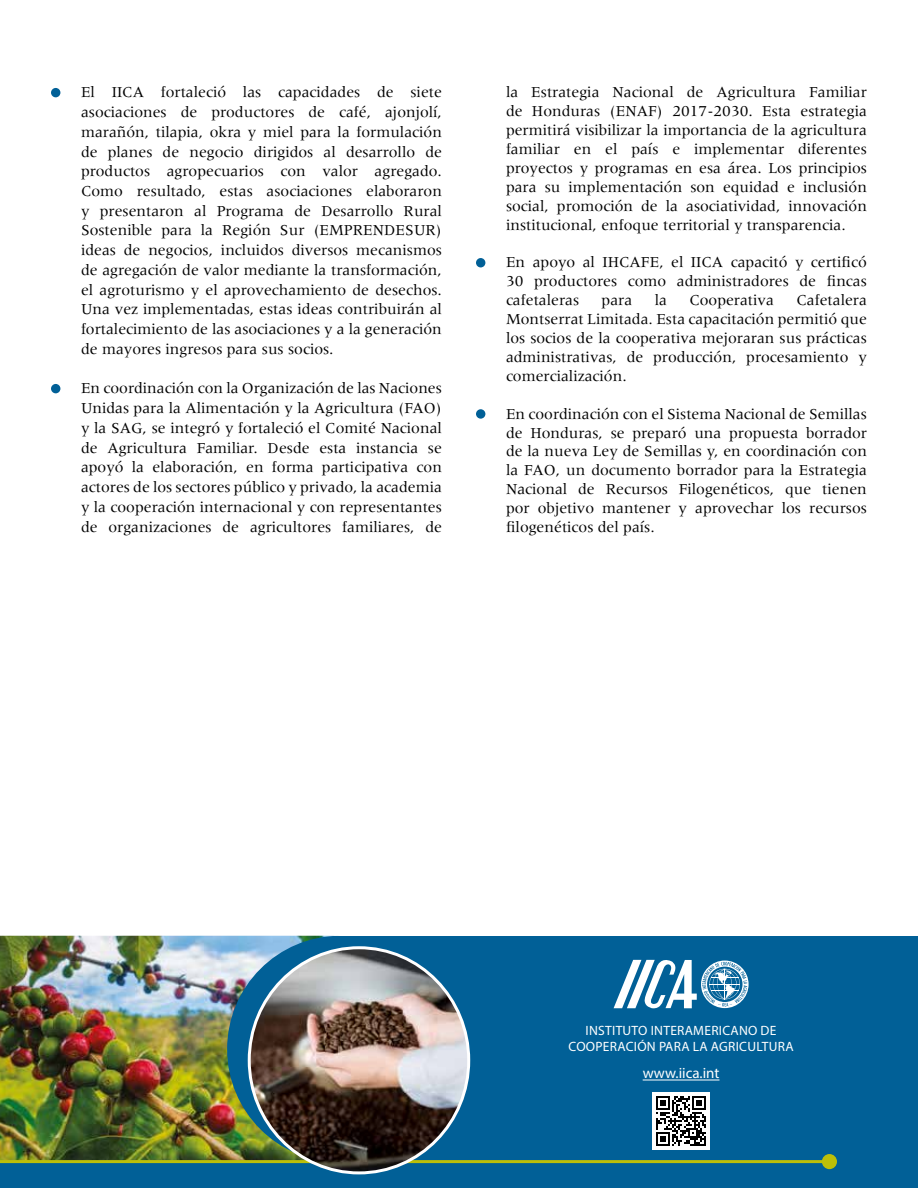
<style>
.page{position:relative;width:918px;height:1188px;background:#fff}
.page>*{position:absolute;margin:0;border:0;box-sizing:border-box;transform-origin:0 0}
.t1{font:15.75px/19.8px "Meridien";color:#000;text-align:justify}
.t2{font:15px "Myriad Pro";color:#fff}
.t3{font:13.5px/16.2px "Myriad Pro";letter-spacing:.02em;color:#fff;text-align:center}
</style>
<div class="page">
<div style="left:0;top:936px;width:918px;height:252px;background:#016097"></div>
<img style="left:0;top:936px;width:332px;height:224px">
<div style="left:652px;top:1092px;width:58px;height:58px;background:#fff"></div>
<svg style="left:656px;top:1096px;width:50px;height:50px"></svg>
<hr style="left:643px;top:1080px;width:76px;height:1px;background:#fff">
<svg style="left:614px;top:959px;width:135px;height:50px"></svg>
<hr style="left:0;top:1160px;width:829px;height:3px;background:#bcbf09">
<div style="left:822px;top:1154px;width:15px;height:15px;background:#bcbf09;border-radius:50%"></div>
<img style="left:249px;top:948px;width:220px;height:225px">
<div style="left:51px;top:88px;width:9px;height:9px;background:#016097;border-radius:50%"></div>
<div style="left:51px;top:384px;width:9px;height:9px;background:#016097;border-radius:50%"></div>
<div style="left:476px;top:258px;width:9px;height:9px;background:#016097;border-radius:50%"></div>
<div style="left:476px;top:409px;width:9px;height:10px;background:#016097;border-radius:50%"></div>
<p class="t1" style="left:81px;top:82px;width:363px">El IICA fortaleció las capacidades de siete asociaciones de productores de café, ajonjolí, marañón, tilapia, okra y miel para la formulación de planes de negocio dirigidos al desarrollo de productos agropecuarios con valor agregado.<br>Como resultado, estas asociaciones elaboraron y presentaron al Programa de Desarrollo Rural Sostenible para la Región Sur (EMPRENDESUR) ideas de negocios, incluidos diversos mecanismos de agregación de valor mediante la transformación, el agroturismo y el aprovechamiento de desechos.<br>Una vez implementadas, estas ideas contribuirán al fortalecimiento de las asociaciones y a la generación de mayores ingresos para sus socios.</p>
<p class="t1" style="left:81px;top:378px;width:363px">En coordinación con la Organización de las Naciones Unidas para la Alimentación y la Agricultura (FAO) y la SAG, se integró y fortaleció el Comité Nacional de Agricultura Familiar. Desde esta instancia se apoyó la elaboración, en forma participativa con actores de los sectores público y privado, la academia y la cooperación internacional y con representantes de organizaciones de agricultores familiares, de</p>
<p class="t1" style="left:506px;top:83px;width:363px;line-height:18.9px">la Estrategia Nacional de Agricultura Familiar de Honduras (ENAF) 2017-2030. Esta estrategia permitirá visibilizar la importancia de la agricultura familiar en el país e implementar diferentes proyectos y programas en esa área. Los principios para su implementación son equidad e inclusión social, promoción de la asociatividad, innovación institucional, enfoque territorial y transparencia.</p>
<p class="t1" style="left:506px;top:253px;width:362px;line-height:18.9px">En apoyo al IHCAFE, el IICA capacitó y certificó 30 productores como administradores de fincas cafetaleras</p>
<p class="t1" style="left:506px;top:291px;width:362px;line-height:18.9px;text-indent:290px">Cafetalera Montserrat Limitada. Esta capacitación permitió que los socios de la cooperativa mejoraran sus prácticas administrativas, de producción, procesamiento y comercialización.</p>
<p class="t1" style="left:506px;top:404px;width:363px;line-height:18.9px">En coordinación con el Sistema Nacional de Semillas de Honduras, se preparó una propuesta borrador de la nueva Ley de Semillas y, en coordinación con la FAO, un documento borrador para la Estrategia Nacional de Recursos Filogenéticos, que tienen por objetivo mantener y aprovechar los recursos filogenéticos del país.</p>
<p class="t1" style="left:602px;top:290px;width:32px">para</p>
<p class="t1" style="left:655px;top:290px;width:14px">la</p>
<p class="t1" style="left:689px;top:290px;width:86px">Cooperativa</p>
<p class="t3" style="left:569px;top:1022px;width:227px">INSTITUTO INTERAMERICANO DE<br>COOPERACIÓN PARA LA AGRICULTURA</p>
<p class="t2" style="left:643px;top:1064px;width:78px">www.iica.int</p>
</div>
